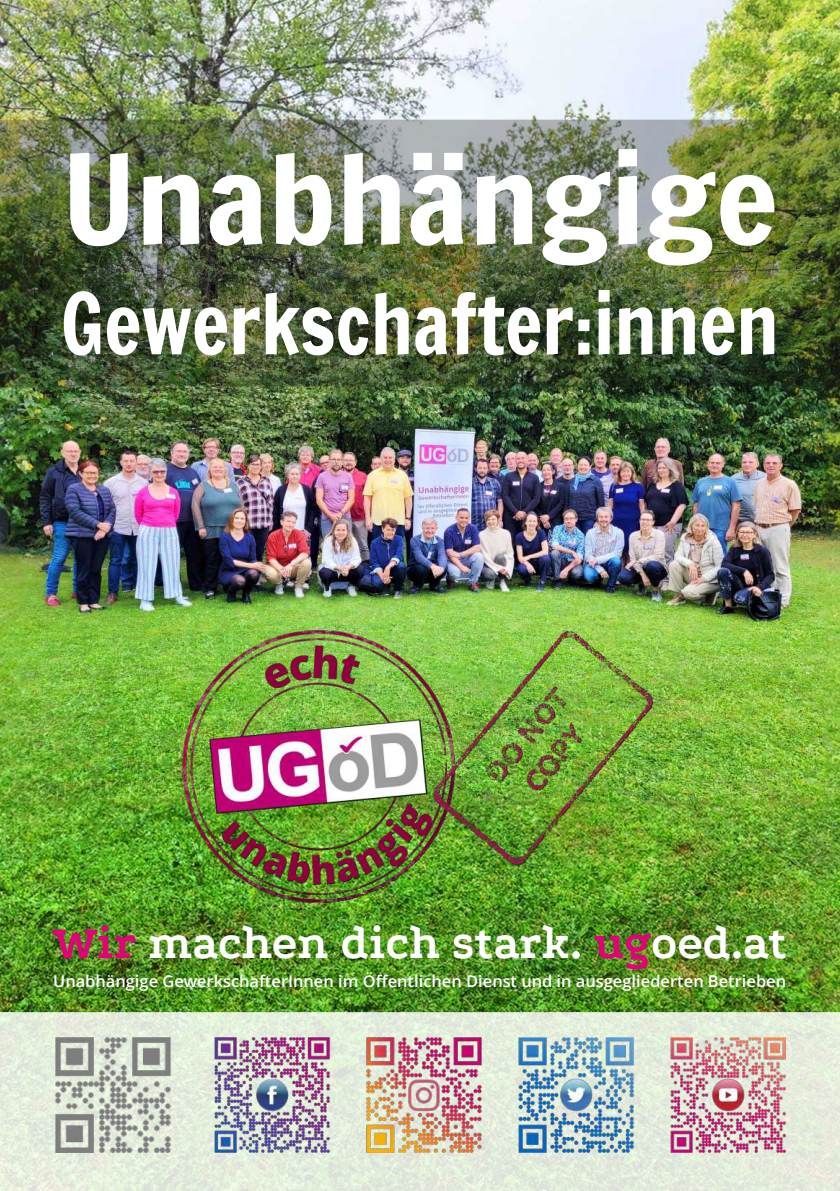
<style>
.page{position:relative;width:840px;height:1191px;background:#fff}
.page>*{position:absolute;margin:0;border:0;box-sizing:border-box;transform-origin:0 0}
.t1{font:121.8px "Francois One";color:#fff;scale:1.08 1}
.t2{font:82.4px "Francois One";color:#fff;scale:.95 1}
.t3{font:700 48.8px "Podkova";color:#fff}
.t4{font:600 16.2px "Open Sans";color:#fff}
.s1{color:#e30079}
</style>
<div class="page">
<img style="left:0;top:0;width:839px;height:908px">
<img style="left:0;top:908px;width:839px;height:104px">
<img style="left:182px;top:631px;width:474px;height:271px">
<svg style="left:0;top:1012px;width:839px;height:179px;background:#e3ebdb"></svg>
<img style="left:55px;top:1037px;width:730px;height:115px">
<img style="left:0;top:120px;width:839px;height:266px">
<h1 class="t1" style="left:62px;top:114px;width:664px">Unabhängige</h1>
<h2 class="t2" style="left:61px;top:266px;width:756px">Gewerkschafter:innen</h2>
<h3 class="t3" style="left:52px;top:916px;width:736px"><span class="s1">Wir</span> machen dich stark. <span class="s1">ug</span>oed.at</h3>
<p class="t4" style="left:53px;top:969px;width:734px">Unabhängige GewerkschafterInnen im Öffentlichen Dienst und in ausgegliederten Betrieben</p>
</div>
